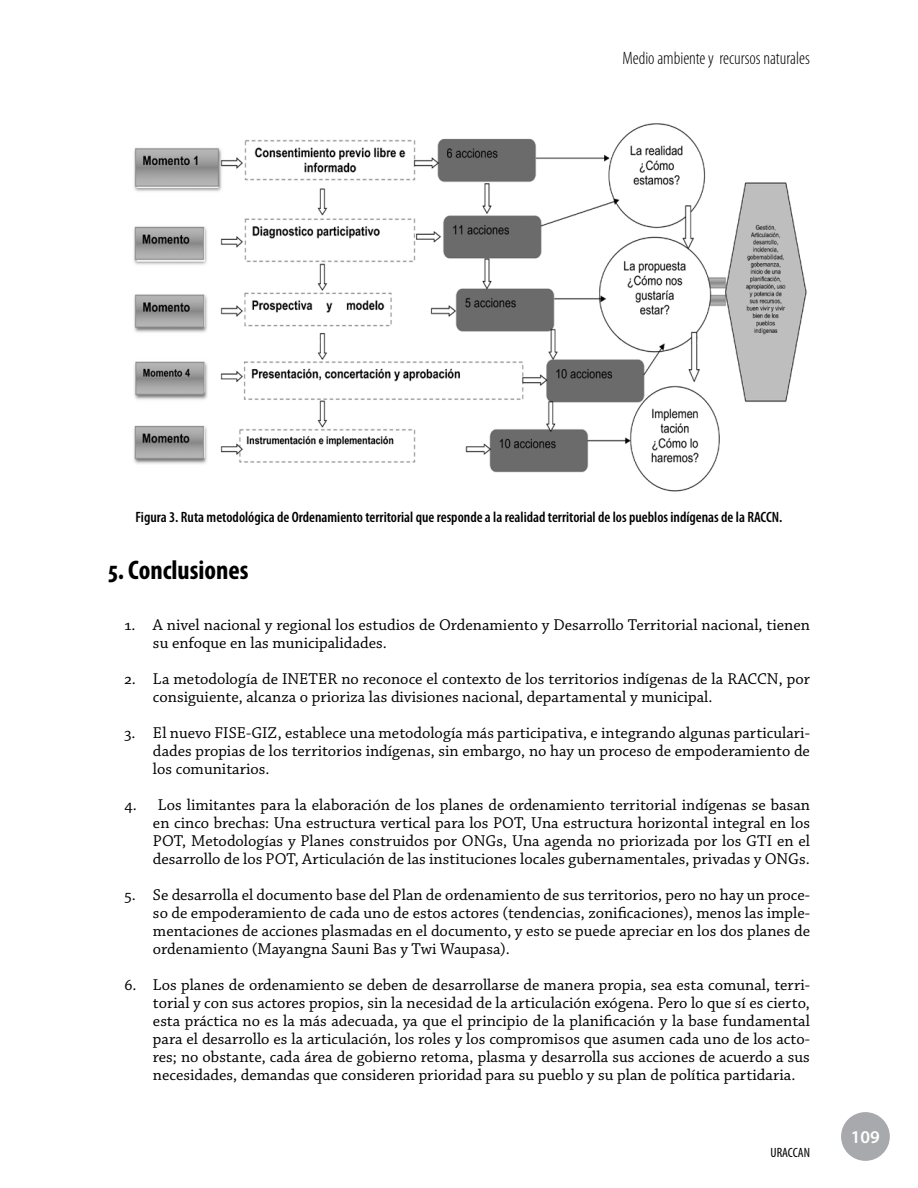
<style>
.page{position:relative;width:918px;height:1188px;background:#fff}
.page>*{position:absolute;margin:0;border:0;box-sizing:border-box;transform-origin:0 0}
.t1{font:700 condensed 27px "Myriad Pro";color:#000}
.t2{font:300 condensed 18px "Myriad Pro";color:#000}
.t3{font:600 18px "Myriad Pro";color:#fff}
.t4{font:16.5px/18px "Chaparral Pro";color:#000;text-align:justify}
.t5{font:600 condensed 15px "Myriad Pro";color:#000}
.t6{font:condensed 13.5px "Myriad Pro";color:#000}
</style>
<div class="page">
<div style="left:841px;top:1112px;width:49px;height:49px;background:#a7a9ac;border-radius:50%"></div>
<img style="left:134px;top:123px;width:673px;height:369px">
<p class="t2" style="left:622px;top:48px;width:189px">Medio ambiente y recursos naturales</p>
<p class="t5" style="left:136px;top:509px;width:648px">Figura 3. Ruta metodológica de Ordenamiento territorial que responde a la realidad territorial de los pueblos indígenas de la RACCN.</p>
<h1 class="t1" style="left:108px;top:553px;width:142px">5. Conclusiones</h1>
<p class="t4" style="left:153px;top:616px;width:659px;text-indent:-28px">1. A nivel nacional y regional los estudios de Ordenamiento y Desarrollo Territorial nacional, tienen su enfoque en las municipalidades.</p>
<p class="t4" style="left:153px;top:670px;width:658px;text-indent:-28px">2. La metodología de INETER no reconoce el contexto de los territorios indígenas de la RACCN, por consiguiente, alcanza o prioriza las divisiones nacional, departamental y municipal.</p>
<p class="t4" style="left:153px;top:724px;width:659px;text-indent:-28px">3. El nuevo FISE-GIZ, establece una metodología más participativa, e integrando algunas particulari&shy;dades propias de los territorios indígenas, sin embargo, no hay un proceso de empoderamiento de los comunitarios.</p>
<p class="t4" style="left:153px;top:796px;width:659px;text-indent:-28px">4. Los limitantes para la elaboración de los planes de ordenamiento territorial indígenas se basan en cinco brechas: Una estructura vertical para los POT, Una estructura horizontal integral en los POT, Metodologías y Planes construidos por ONGs, Una agenda no priorizada por los GTI en el desarrollo de los POT, Articulación de las instituciones locales gubernamentales, privadas y ONGs.</p>
<p class="t4" style="left:153px;top:886px;width:659px;text-indent:-28px">5. Se desarrolla el documento base del Plan de ordenamiento de sus territorios, pero no hay un proce&shy;so de empoderamiento de cada uno de estos actores (tendencias, zonificaciones), menos las imple&shy;mentaciones de acciones plasmadas en el documento, y esto se puede apreciar en los dos planes de ordenamiento (Mayangna Sauni Bas y Twi Waupasa).</p>
<p class="t4" style="left:153px;top:976px;width:659px;text-indent:-28px">6. Los planes de ordenamiento se deben de desarrollarse de manera propia, sea esta comunal, terri&shy;torial y con sus actores propios, sin la necesidad de la articulación exógena. Pero lo que sí es cierto, esta práctica no es la más adecuada, ya que el principio de la planificación y la base fundamental para el desarrollo es la articulación, los roles y los compromisos que asumen cada uno de los acto&shy;res; no obstante, cada área de gobierno retoma, plasma y desarrolla sus acciones de acuerdo a sus necesidades, demandas que consideren prioridad para su pueblo y su plan de política partidaria.</p>
<p class="t6" style="left:771px;top:1145px;width:41px">URACCAN</p>
<p class="t3" style="left:851px;top:1126px;width:30px">109</p>
</div>
